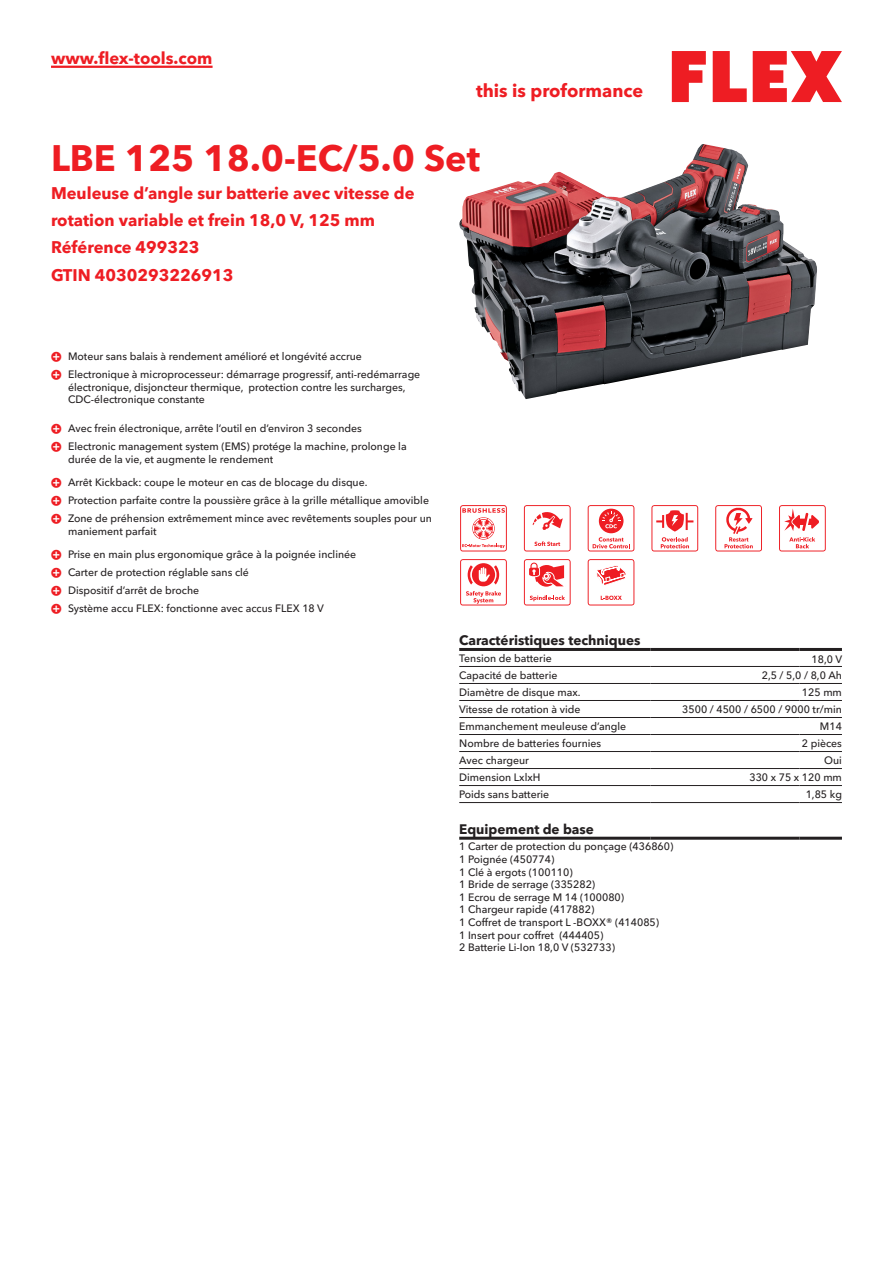
<style>
.page{position:relative;width:893px;height:1263px;background:#fff}
.page>*{position:absolute;margin:0;border:0;box-sizing:border-box;transform-origin:0 0}
.CB_AF_Product-name{font:700 36px "Avenir Next W1 G";color:#ee1d23}
.t1{font:700 18px "Avenir Next W1 G";color:#ee1d23}
.CB_AF_Product-short{font:700 16.5px/27px "Avenir Next W1 G";color:#ee1d23}
.CB_AF_Order-number{font:700 16.5px "Avenir Next W1 G";color:#ee1d23}
.CB_AF_Table-headline{font:700 13.5px "Avenir Next W1 G";color:#231f20}
.CB_AF_Table-specific{font:500 10.5px/12.6px "Avenir Next W1 G";color:#231f20}
</style>
<div class="page">
<svg style="left:672px;top:51px;width:34px;height:51px"></svg>
<svg style="left:713px;top:51px;width:34px;height:51px"></svg>
<svg style="left:753px;top:51px;width:89px;height:51px"></svg>
<hr style="left:51px;top:66px;width:162px;height:2px;background:#ee1d23">
<img style="left:459px;top:144px;width:358px;height:255px">
<hr style="left:459px;top:666px;width:192px;height:1px;background:#231f20">
<hr style="left:651px;top:666px;width:148px;height:1px;background:#231f20">
<hr style="left:799px;top:666px;width:43px;height:1px;background:#231f20">
<hr style="left:459px;top:683px;width:192px;height:1px;background:#231f20">
<hr style="left:651px;top:683px;width:148px;height:1px;background:#231f20">
<hr style="left:799px;top:683px;width:43px;height:1px;background:#231f20">
<hr style="left:459px;top:700px;width:192px;height:1px;background:#231f20">
<hr style="left:651px;top:700px;width:148px;height:1px;background:#231f20">
<hr style="left:799px;top:700px;width:43px;height:1px;background:#231f20">
<hr style="left:459px;top:717px;width:192px;height:1px;background:#231f20">
<hr style="left:651px;top:717px;width:148px;height:1px;background:#231f20">
<hr style="left:799px;top:717px;width:43px;height:1px;background:#231f20">
<hr style="left:459px;top:734px;width:192px;height:1px;background:#231f20">
<hr style="left:651px;top:734px;width:148px;height:1px;background:#231f20">
<hr style="left:799px;top:734px;width:43px;height:1px;background:#231f20">
<hr style="left:459px;top:751px;width:192px;height:1px;background:#231f20">
<hr style="left:651px;top:751px;width:148px;height:1px;background:#231f20">
<hr style="left:799px;top:751px;width:43px;height:1px;background:#231f20">
<hr style="left:459px;top:768px;width:192px;height:1px;background:#231f20">
<hr style="left:651px;top:768px;width:148px;height:1px;background:#231f20">
<hr style="left:799px;top:768px;width:43px;height:1px;background:#231f20">
<hr style="left:459px;top:785px;width:192px;height:1px;background:#231f20">
<hr style="left:651px;top:785px;width:148px;height:1px;background:#231f20">
<hr style="left:799px;top:785px;width:43px;height:1px;background:#231f20">
<hr style="left:459px;top:802px;width:192px;height:1px;background:#231f20">
<hr style="left:651px;top:802px;width:148px;height:1px;background:#231f20">
<hr style="left:799px;top:802px;width:43px;height:1px;background:#231f20">
<hr style="left:459px;top:648px;width:192px;height:3px;background:#231f20">
<hr style="left:651px;top:648px;width:148px;height:3px;background:#231f20">
<hr style="left:799px;top:648px;width:43px;height:3px;background:#231f20">
<hr style="left:459px;top:837px;width:192px;height:3px;background:#231f20">
<hr style="left:651px;top:837px;width:148px;height:3px;background:#231f20">
<hr style="left:799px;top:837px;width:43px;height:3px;background:#231f20">
<svg style="left:460px;top:505px;width:47px;height:46px"></svg>
<svg style="left:524px;top:505px;width:47px;height:46px"></svg>
<svg style="left:588px;top:505px;width:46px;height:46px"></svg>
<svg style="left:651px;top:505px;width:47px;height:46px"></svg>
<svg style="left:715px;top:505px;width:47px;height:46px"></svg>
<svg style="left:779px;top:505px;width:47px;height:46px"></svg>
<svg style="left:460px;top:559px;width:47px;height:46px"></svg>
<svg style="left:524px;top:559px;width:47px;height:46px"></svg>
<svg style="left:588px;top:559px;width:46px;height:46px"></svg>
<h3 class="CB_AF_Product-short" style="left:51px;top:43px;width:163px">www.flex-tools.com</h3>
<h2 class="t1" style="left:476px;top:77px;width:169px">this is proformance</h2>
<p class="CB_AF_Product-name" style="left:51px;top:130px;width:431px">LBE 125 18.0-EC/5.0 Set</p>
<p class="CB_AF_Product-short" style="left:51px;top:178px;width:365px">Meuleuse d’angle sur batterie avec vitesse de rotation variable et frein 18,0 V, 125 mm</p>
<p class="CB_AF_Order-number" style="left:51px;top:234px;width:150px">Référence 499323</p>
<p class="CB_AF_Order-number" style="left:51px;top:262px;width:184px">GTIN 4030293226913</p>
<p class="CB_AF_Table-specific" style="left:68px;top:349px;width:295px">Moteur sans balais à rendement amélioré et longévité accrue</p>
<p class="CB_AF_Table-specific" style="left:68px;top:367px;width:354px">Electronique à microprocesseur: démarrage progressif, anti-redémarrage électronique, disjoncteur thermique, protection contre les surcharges,<br>CDC-électronique constante</p>
<p class="CB_AF_Table-specific" style="left:68px;top:421px;width:295px">Avec frein électronique, arrête l’outil en d’environ 3 secondes</p>
<p class="CB_AF_Table-specific" style="left:68px;top:439px;width:340px">Electronic management system (EMS) protége la machine, prolonge la durée de la vie, et augmente le rendement</p>
<p class="CB_AF_Table-specific" style="left:68px;top:475px;width:301px">Arrêt Kickback: coupe le moteur en cas de blocage du disque.</p>
<p class="CB_AF_Table-specific" style="left:68px;top:493px;width:362px">Protection parfaite contre la poussière grâce à la grille métallique amovible</p>
<p class="CB_AF_Table-specific" style="left:68px;top:511px;width:365px">Zone de préhension extrêmement mince avec revêtements souples pour un maniement parfait</p>
<p class="CB_AF_Table-specific" style="left:68px;top:547px;width:290px">Prise en main plus ergonomique grâce à la poignée inclinée</p>
<p class="CB_AF_Table-specific" style="left:68px;top:565px;width:182px">Carter de protection réglable sans clé</p>
<p class="CB_AF_Table-specific" style="left:68px;top:583px;width:133px">Dispositif d’arrêt de broche</p>
<p class="CB_AF_Table-specific" style="left:68px;top:601px;width:257px">Système accu FLEX: fonctionne avec accus FLEX 18 V</p>
<p class="CB_AF_Table-headline" style="left:459px;top:630px;width:183px">Caractéristiques techniques</p>
<p class="CB_AF_Table-specific" style="left:459px;top:651px;width:94px">Tension de batterie</p>
<p class="CB_AF_Table-specific" style="left:811px;top:652px;width:32px">18,0 V</p>
<p class="CB_AF_Table-specific" style="left:459px;top:668px;width:100px">Capacité de batterie</p>
<p class="CB_AF_Table-specific" style="left:762px;top:668px;width:82px">2,5 / 5,0 / 8,0 Ah</p>
<p class="CB_AF_Table-specific" style="left:459px;top:685px;width:123px">Diamètre de disque max.</p>
<p class="CB_AF_Table-specific" style="left:802px;top:685px;width:41px">125 mm</p>
<p class="CB_AF_Table-specific" style="left:459px;top:702px;width:123px">Vitesse de rotation à vide</p>
<p class="CB_AF_Table-specific" style="left:682px;top:702px;width:161px">3500 / 4500 / 6500 / 9000 tr/min</p>
<p class="CB_AF_Table-specific" style="left:459px;top:719px;width:169px">Emmanchement meuleuse d’angle</p>
<p class="CB_AF_Table-specific" style="left:820px;top:719px;width:23px">M14</p>
<p class="CB_AF_Table-specific" style="left:459px;top:736px;width:144px">Nombre de batteries fournies</p>
<p class="CB_AF_Table-specific" style="left:802px;top:736px;width:42px">2 pièces</p>
<p class="CB_AF_Table-specific" style="left:459px;top:753px;width:71px">Avec chargeur</p>
<p class="CB_AF_Table-specific" style="left:824px;top:753px;width:19px">Oui</p>
<p class="CB_AF_Table-specific" style="left:459px;top:770px;width:83px">Dimension LxlxH</p>
<p class="CB_AF_Table-specific" style="left:749px;top:770px;width:94px">330 x 75 x 120 mm</p>
<p class="CB_AF_Table-specific" style="left:459px;top:787px;width:91px">Poids sans batterie</p>
<p class="CB_AF_Table-specific" style="left:806px;top:787px;width:38px">1,85 kg</p>
<p class="CB_AF_Table-headline" style="left:459px;top:818px;width:136px">Equipement de base</p>
<p class="CB_AF_Table-specific" style="left:459px;top:839px;width:216px">1 Carter de protection du ponçage (436860)<br>1 Poignée (450774)<br>1 Clé à ergots (100110)<br>1 Bride de serrage (335282)<br>1 Ecrou de serrage M 14 (100080)<br>1 Chargeur rapide (417882)<br>1 Coffret de transport L -BOXX® (414085)<br>1 Insert pour coffret (444405)<br>2 Batterie Li-Ion 18,0 V (532733)</p>
</div>
